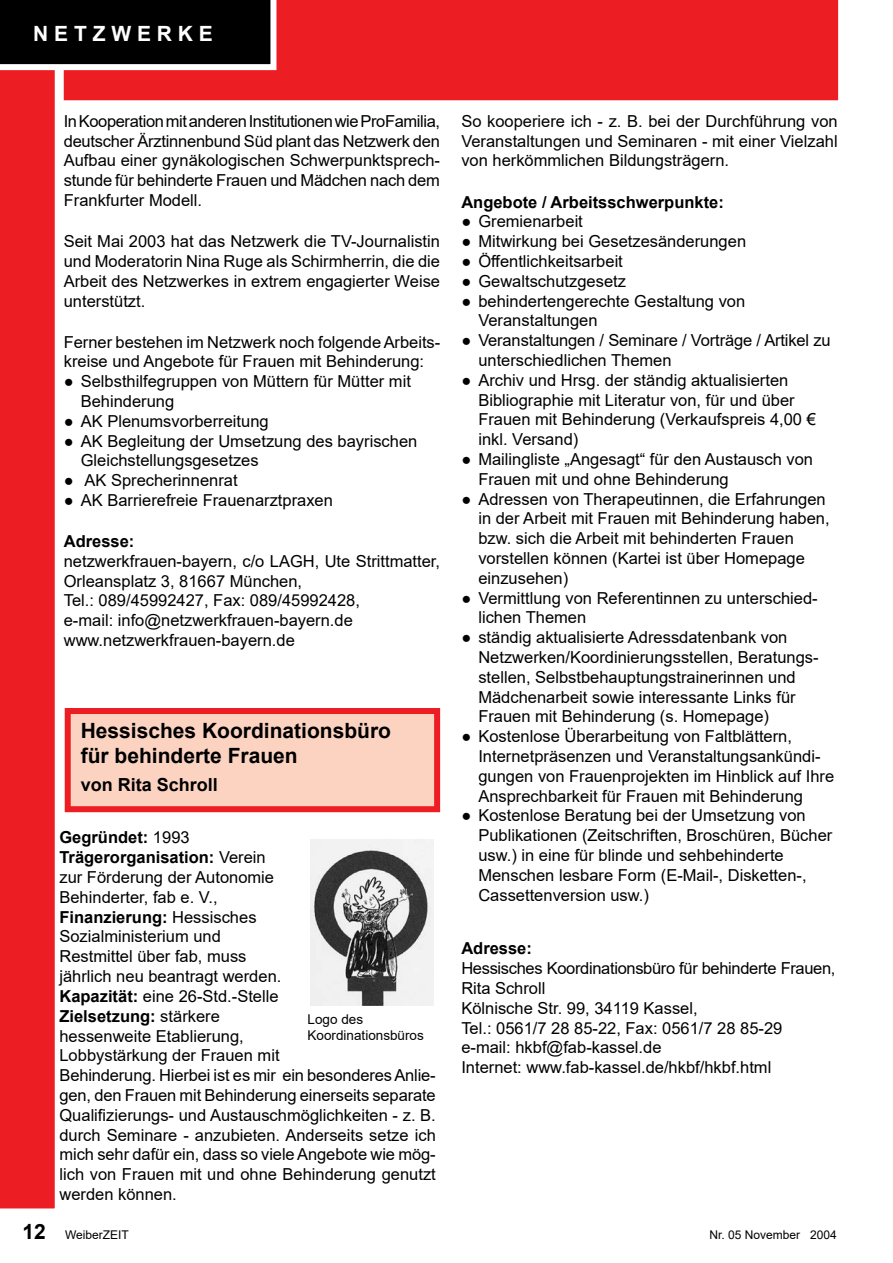
<style>
.page{position:relative;width:893px;height:1263px;background:#fff}
.page>*{position:absolute;margin:0;border:0;box-sizing:border-box;transform-origin:0 0}
.t1{font:700 21px/25.2px "Arial";color:#000}
.t2{font:700 21px "Arial";color:#fff}
.t3{font:700 18px "Arial";color:#000}
.t4{font:16.5px/19.8px "Arial";color:#000}
.t5{font:700 16.5px "Arial";color:#000}
.t6{font:13.5px/16.2px "Arial";color:#000}
.t7{font:12px "Arial";color:#000}
.s1{font-weight:700}
.s2{font-weight:700;font-size:21px}
</style>
<div class="page">
<div style="left:64px;top:0;width:775px;height:101px;background:#ed1d24"></div>
<svg style="left:0;top:70px;width:64px;height:1139px;background:#ef3b41"></svg>
<div style="left:65px;top:708px;width:375px;height:104px;background:#fcd3c1;border:6px solid #ed1d24"></div>
<img style="left:311px;top:840px;width:123px;height:165px">
<svg style="left:0;top:0;width:276px;height:70px;background:#181818"></svg>
<p class="t2" style="left:33px;top:19px;width:181px">N E T Z W E R K E</p>
<p class="t4" style="left:64px;top:111px;width:378px;text-align:justify">In Kooperation mit anderen Institutionen wie ProFamilia, deutscher Ärztinnenbund Süd plant das Netzwerk den Aufbau einer gynäkologischen Schwerpunktsprech&shy;stunde für behinderte Frauen und Mädchen nach dem Frankfurter Modell.</p>
<p class="t4" style="left:64px;top:231px;width:378px;text-align:justify">Seit Mai 2003 hat das Netzwerk die TV-Journalistin und Moderatorin Nina Ruge als Schirmherrin, die die Arbeit des Netzwerkes in extrem engagierter Weise unterstützt.</p>
<p class="t4" style="left:64px;top:332px;width:378px">Ferner bestehen im Netzwerk noch folgende Arbeits&shy;kreise und Angebote für Frauen mit Behinderung:</p>
<p class="t4" style="left:81px;top:371px;width:332px;text-indent:-17px">● Selbsthilfegruppen von Müttern für Mütter mit<br>Behinderung</p>
<p class="t4" style="left:64px;top:411px;width:206px">● AK Plenumsvorberreitung</p>
<p class="t4" style="left:81px;top:431px;width:338px;text-indent:-17px">● AK Begleitung der Umsetzung des bayrischen<br>Gleichstellungsgesetzes</p>
<p class="t4" style="left:64px;top:470px;width:175px">● AK Sprecherinnenrat</p>
<p class="t4" style="left:64px;top:490px;width:271px">● AK Barrierefreie Frauenarztpraxen</p>
<p class="t5" style="left:64px;top:530px;width:72px">Adresse:</p>
<p class="t4" style="left:64px;top:551px;width:378px">netzwerkfrauen-bayern, c/o LAGH, Ute Strittmatter, Orleansplatz 3, 81667 München,<br>Tel.: 089/45992427, Fax: 089/45992428,<br>e-mail: info@netzwerkfrauen-bayern.de www.netzwerkfrauen-bayern.de</p>
<p class="t1" style="left:81px;top:718px;width:312px">Hessisches Koordinationsbüro für behinderte Frauen</p>
<p class="t3" style="left:81px;top:772px;width:139px">von Rita Schroll</p>
<p class="t4" style="left:59px;top:828px;width:378px"><span class="s1">Gegründet:</span> 1993<br><span class="s1">Trägerorganisation:</span> Verein<br>zur Förderung der Autonomie<br>Behinderter, fab e. V.,<br><span class="s1">Finanzierung:</span> Hessisches<br>Sozialministerium und<br>Restmittel über fab, muss<br>jährlich neu beantragt werden.<br><span class="s1">Kapazität:</span> eine 26-Std.-Stelle<br><span class="s1">Zielsetzung:</span> stärkere<br>hessenweite Etablierung,<br>Lobbystärkung der Frauen mit<br>Behinderung. Hierbei ist es mir ein besonderes Anlie&shy;gen, den Frauen mit Behinderung einerseits separate Qualifizierungs- und Austauschmöglichkeiten - z. B. durch Seminare - anzubieten. Anderseits setze ich mich sehr dafür ein, dass so viele Angebote wie mög&shy;lich von Frauen mit und ohne Behinderung genutzt werden können.</p>
<p class="t6" style="left:308px;top:1011px;width:118px">Logo des<br>Koordinationsbüros</p>
<p class="t4" style="left:461px;top:111px;width:378px;text-align:justify">So kooperiere ich - z. B. bei der Durchführung von Veranstaltungen und Seminaren - mit einer Vielzahl von herkömmlichen Bildungsträgern.</p>
<p class="t5" style="left:461px;top:190px;width:264px">Angebote / Arbeitsschwerpunkte:</p>
<p class="t4" style="left:461px;top:211px;width:123px">● Gremienarbeit</p>
<p class="t4" style="left:461px;top:231px;width:286px">● Mitwirkung bei Gesetzesänderungen</p>
<p class="t4" style="left:461px;top:251px;width:163px">● Öffentlichkeitsarbeit</p>
<p class="t4" style="left:461px;top:271px;width:166px">● Gewaltschutzgesetz</p>
<p class="t4" style="left:478px;top:291px;width:268px;text-indent:-17px">● behindertengerechte Gestaltung von<br>Veranstaltungen</p>
<p class="t4" style="left:478px;top:330px;width:354px;text-indent:-17px">● Veranstaltungen / Seminare / Vorträge / Artikel zu unterschiedlichen Themen</p>
<p class="t4" style="left:478px;top:370px;width:339px;text-indent:-17px">● Archiv und Hrsg. der ständig aktualisierten Bibliographie mit Literatur von, für und über Frauen mit Behinderung (Verkaufspreis 4,00 € inkl. Versand)</p>
<p class="t4" style="left:478px;top:449px;width:336px;text-indent:-17px">● Mailingliste „Angesagt“ für den Austausch von<br>Frauen mit und ohne Behinderung</p>
<p class="t4" style="left:478px;top:489px;width:353px;text-indent:-17px">● Adressen von Therapeutinnen, die Erfahrungen in der Arbeit mit Frauen mit Behinderung haben, bzw. sich die Arbeit mit behinderten Frauen vorstellen können (Kartei ist über Homepage einzusehen)</p>
<p class="t4" style="left:478px;top:588px;width:341px;text-indent:-17px">● Vermittlung von Referentinnen zu unterschied&shy;lichen Themen</p>
<p class="t4" style="left:478px;top:627px;width:342px;text-indent:-17px">● ständig aktualisierte Adressdatenbank von Netzwerken/Koordinierungsstellen, Beratungs&shy;stellen, Selbstbehauptungstrainerinnen und Mädchenarbeit sowie interessante Links für Frauen mit Behinderung (s. Homepage)</p>
<p class="t4" style="left:478px;top:726px;width:357px;text-indent:-17px">● Kostenlose Überarbeitung von Faltblättern, Internetpräsenzen und Veranstaltungsankündi&shy;gungen von Frauenprojekten im Hinblick auf Ihre Ansprechbarkeit für Frauen mit Behinderung</p>
<p class="t4" style="left:478px;top:805px;width:355px;text-indent:-17px">● Kostenlose Beratung bei der Umsetzung von Publikationen (Zeitschriften, Broschüren, Bücher usw.) in eine für blinde und sehbehinderte Menschen lesbare Form (E-Mail-, Disketten-, Cassettenversion usw.)</p>
<p class="t5" style="left:461px;top:937px;width:72px">Adresse:</p>
<p class="t4" style="left:461px;top:958px;width:376px">Hessisches Koordinationsbüro für behinderte Frauen, Rita Schroll<br>Kölnische Str. 99, 34119 Kassel,<br>Tel.: 0561/7 28 85-22, Fax: 0561/7 28 85-29 e-mail: hkbf@fab-kassel.de<br>Internet: www.fab-kassel.de/hkbf/hkbf.html</p>
<p class="t7" style="left:23px;top:1226px;width:108px"><span class="s2">12</span> WeiberZEIT</p>
<p class="t7" style="left:710px;top:1226px;width:129px">Nr. 05 November 2004</p>
</div>
